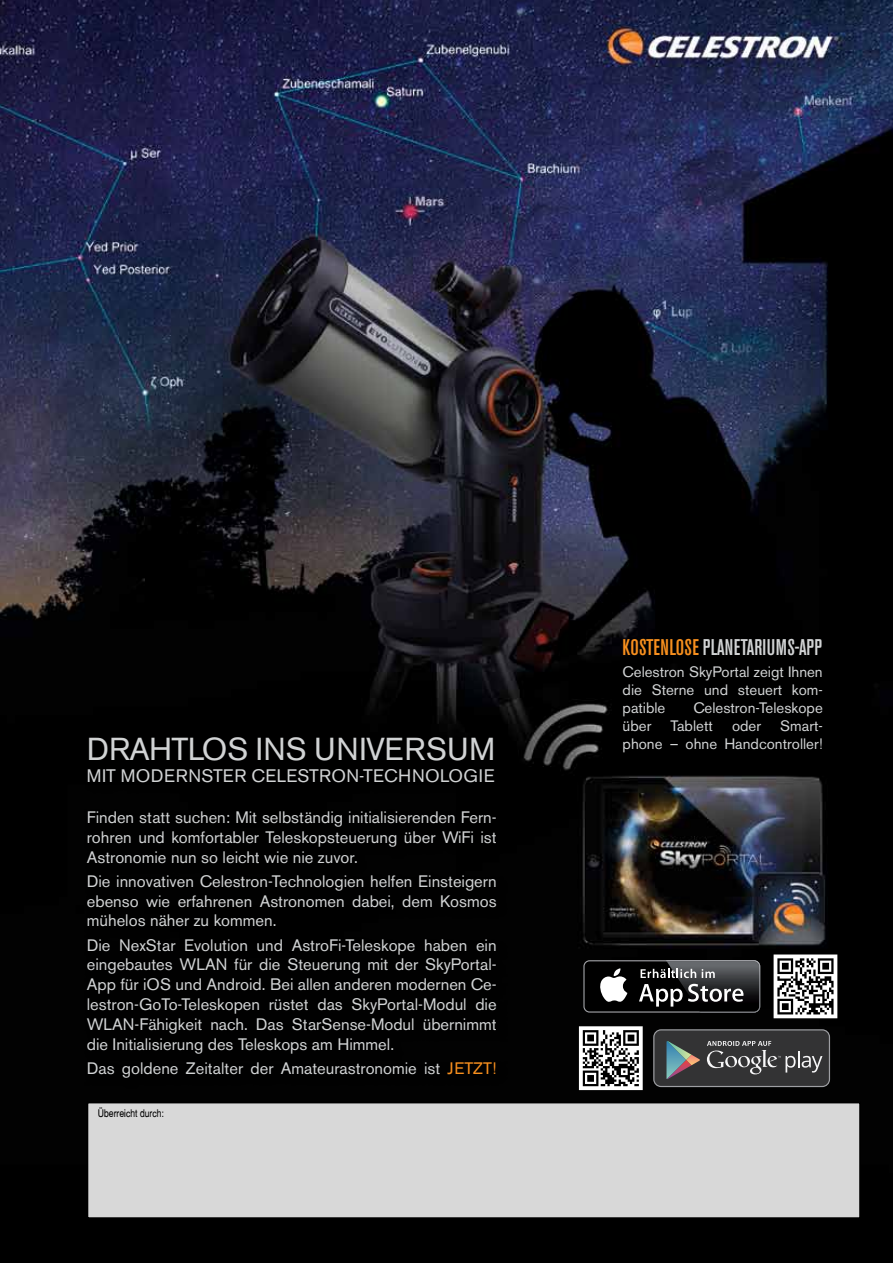
<style>
.page{position:relative;width:893px;height:1263px;background:#fff}
.page>*{position:absolute;margin:0;border:0;box-sizing:border-box;transform-origin:0 0}
.t1{font:31.5px "Akzidenz Grotesk BE";color:#d1d3d4}
.t2{font:500 condensed 22.5px "Akzidenz Grotesk BE";letter-spacing:.01em;color:#d1d3d4}
.t3{font:18px "Akzidenz Grotesk BE";letter-spacing:.02em;color:#d1d3d4}
.t4{font:16.5px/19.8px "Akzidenz Grotesk BE";color:#d1d3d4;text-align:justify}
.t5{font:15px/18px "Akzidenz Grotesk BE";color:#d1d3d4;text-align:justify}
.t6{font:10.5px "Switzerland Narrow Plain";color:#000}
.s1{color:#f78f1e}
</style>
<div class="page">
<img style="left:0;top:0;width:893px;height:1263px">
<div style="left:84px;top:733px;width:424px;height:356px;background:#000"></div>
<div style="left:620px;top:635px;width:214px;height:129px;background:#000"></div>
<svg style="left:653px;top:1029px;width:177px;height:58px;background:#4a4b4c"></svg>
<svg style="left:583px;top:960px;width:177px;height:52px"></svg>
<div style="left:585px;top:961px;width:174px;height:50px;background:#000;border-radius:5px"></div>
<svg style="left:600px;top:968px;width:27px;height:34px"></svg>
<img style="left:666px;top:960px;width:94px;height:52px">
<img style="left:667px;top:961px;width:92px;height:50px">
<svg style="left:639px;top:984px;width:104px;height:22px"></svg>
<svg style="left:641px;top:969px;width:55px;height:9px"></svg>
<svg style="left:702px;top:969px;width:13px;height:9px"></svg>
<svg style="left:577px;top:1025px;width:67px;height:67px"></svg>
<svg style="left:772px;top:953px;width:67px;height:67px"></svg>
<div style="left:88px;top:1103px;width:772px;height:115px;background:#d8d8d8"></div>
<div style="left:87px;top:1102px;width:774px;height:117px;border:2px solid #000"></div>
<h1 class="t1" style="left:87px;top:730px;width:410px">DRAHTLOS INS UNIVERSUM</h1>
<p class="t3" style="left:87px;top:765px;width:409px">MIT MODERNSTER CELESTRON-TECHNOLOGIE</p>
<p class="t4" style="left:87px;top:807px;width:411px">Finden statt suchen: Mit selbständig initialisierenden Fern&shy;rohren und komfortabler Teleskopsteuerung über WiFi ist Astronomie nun so leicht wie nie zuvor.</p>
<p class="t4" style="left:87px;top:871px;width:411px">Die innovativen Celestron-Technologien helfen Einsteigern ebenso wie erfahrenen Astronomen dabei, dem Kosmos mühelos näher zu kommen.</p>
<p class="t4" style="left:87px;top:935px;width:411px">Die NexStar Evolution und AstroFi-Teleskope haben ein eingebautes WLAN für die Steuerung mit der SkyPortal-App für iOS und Android. Bei allen anderen modernen Ce&shy;lestron-GoTo-Teleskopen rüstet das SkyPortal-Modul die WLAN-Fähigkeit nach. Das StarSense-Modul übernimmt die Initialisierung des Teleskops am Himmel.</p>
<p class="t4" style="left:87px;top:1058px;width:411px">Das goldene Zeitalter der Amateurastronomie ist <span class="s1">JETZT!</span></p>
<p class="t6" style="left:98px;top:1106px;width:68px">Überreicht durch:</p>
<h2 class="t2" style="left:623px;top:635px;width:201px"><span class="s1">KOSTENLOSE</span> PLANETARIUMS-APP</h2>
<p class="t5" style="left:623px;top:663px;width:202px">Celestron SkyPortal zeigt Ihnen die Sterne und steuert kom&shy;patible</p>
<p class="t5" style="left:693px;top:699px;width:131px">Celestron-Teleskope</p>
<p class="t5" style="left:623px;top:717px;width:202px;text-align:right">Smart-<br>phone – ohne Handcontroller!</p>
<p class="t5" style="left:623px;top:717px;width:30px">über</p>
<p class="t5" style="left:671px;top:717px;width:44px">Tablett</p>
<p class="t5" style="left:732px;top:717px;width:31px">oder</p>
</div>
